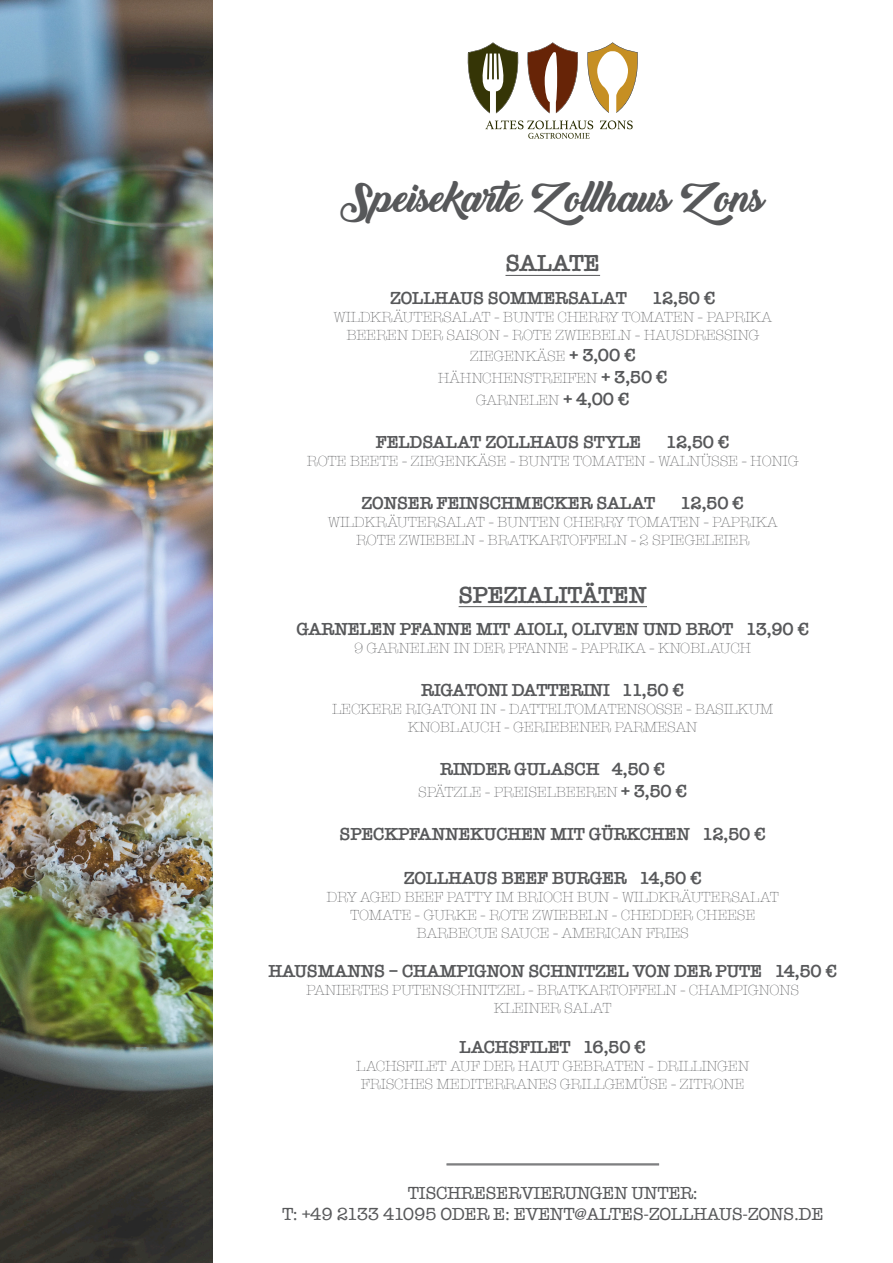
<style>
.page{position:relative;width:893px;height:1263px;background:#fff}
.page>*{position:absolute;margin:0;border:0;box-sizing:border-box;transform-origin:0 0}
.t1{font:39px "Backto Black Bold Demo";color:#57585a}
.t2{font:600 24px "American Typewriter";letter-spacing:-.02em;color:#57585a}
.t3{font:600 18px "American Typewriter";letter-spacing:-.02em;color:#57585a}
.t4{font:18px/21.6px "American Typewriter";letter-spacing:-.02em;color:#57585a;text-align:center}
.t5{font:300 15px/18px "American Typewriter";letter-spacing:-.02em;color:#57585a;text-align:center}
.s1{font-weight:600;font-size:18px}
</style>
<div class="page">
<svg style="left:600px;top:120px;width:33px;height:9px"></svg>
<svg style="left:485px;top:120px;width:108px;height:19px"></svg>
<svg style="left:467px;top:43px;width:171px;height:70px"></svg>
<hr style="left:505px;top:275px;width:95px;height:1px;background:#57585a">
<hr style="left:459px;top:606px;width:188px;height:1px;background:#57585a">
<hr style="left:446px;top:1164px;width:213px;height:1px;background:#57585a">
<hr style="left:446px;top:1165px;width:213px;height:1px;background:#57585a">
<img style="left:0;top:0;width:213px;height:1263px">
<h1 class="t1" style="left:341px;top:176px;width:425px">Speisekarte Zollhaus Zons</h1>
<h2 class="t2" style="left:505px;top:245px;width:96px">SALATE</h2>
<p class="t3" style="left:390px;top:284px;width:239px">ZOLLHAUS SOMMERSALAT</p>
<p class="t3" style="left:652px;top:284px;width:65px">12,50 €</p>
<p class="t5" style="left:334px;top:307px;width:440px">WILDKRÄUTERSALAT - BUNTE CHERRY TOMATEN - PAPRIKA<br>BEEREN DER SAISON - ROTE ZWIEBELN - HAUSDRESSING</p>
<p class="t5" style="left:438px;top:345px;width:231px;line-height:21.6px">ZIEGENKÄSE <span class="s1">+ 3,00 €<br></span>HÄHNCHENSTREIFEN <span class="s1">+ 3,50 €<br></span>GARNELEN <span class="s1">+ 4,00 €</span></p>
<p class="t3" style="left:376px;top:428px;width:267px">FELDSALAT ZOLLHAUS STYLE</p>
<p class="t3" style="left:666px;top:428px;width:65px">12,50 €</p>
<p class="t5" style="left:307px;top:451px;width:493px">ROTE BEETE - ZIEGENKÄSE - BUNTE TOMATEN - WALNÜSSE - HONIG</p>
<p class="t3" style="left:362px;top:489px;width:296px">ZONSER FEINSCHMECKER SALAT</p>
<p class="t3" style="left:680px;top:489px;width:65px">12,50 €</p>
<p class="t5" style="left:328px;top:513px;width:451px">WILDKRÄUTERSALAT - BUNTEN CHERRY TOMATEN - PAPRIKA<br>ROTE ZWIEBELN - BRATKARTOFFELN - 2 SPIEGELEIER</p>
<h2 class="t2" style="left:459px;top:576px;width:190px">SPEZIALITÄTEN</h2>
<p class="t3" style="left:296px;top:615px;width:514px">GARNELEN PFANNE MIT AIOLI, OLIVEN UND BROT 13,90 €</p>
<p class="t5" style="left:354px;top:639px;width:399px">9 GARNELEN IN DER PFANNE - PAPRIKA - KNOBLAUCH</p>
<p class="t3" style="left:421px;top:676px;width:265px">RIGATONI DATTERINI 11,50 €</p>
<p class="t5" style="left:332px;top:700px;width:443px">LECKERE RIGATONI IN - DATTELTOMATENSOSSE - BASILKUM<br>KNOBLAUCH - GERIEBENER PARMESAN</p>
<p class="t3" style="left:440px;top:756px;width:227px">RINDER GULASCH 4,50 €</p>
<p class="t5" style="left:418px;top:783px;width:271px">SPÄTZLE - PREISELBEEREN <span class="s1">+ 3,50 €</span></p>
<p class="t3" style="left:340px;top:820px;width:428px">SPECKPFANNEKUCHEN MIT GÜRKCHEN 12,50 €</p>
<p class="t3" style="left:404px;top:864px;width:300px">ZOLLHAUS BEEF BURGER 14,50 €</p>
<p class="t5" style="left:326px;top:887px;width:454px">DRY AGED BEEF PATTY IM BRIOCH BUN - WILDKRÄUTERSALAT<br>TOMATE - GURKE - ROTE ZWIEBELN - CHEDDER CHEESE<br>BARBECUE SAUCE - AMERICAN FRIES</p>
<p class="t3" style="left:268px;top:957px;width:570px">HAUSMANNS – CHAMPIGNON SCHNITZEL VON DER PUTE 14,50 €</p>
<p class="t5" style="left:306px;top:981px;width:494px">PANIERTES PUTENSCHNITZEL - BRATKARTOFFELN - CHAMPIGNONS<br>KLEINER SALAT</p>
<p class="t3" style="left:459px;top:1033px;width:188px">LACHSFILET 16,50 €</p>
<p class="t5" style="left:356px;top:1056px;width:395px">LACHSFILET AUF DER HAUT GEBRATEN - DRILLINGEN<br>FRISCHES MEDITERRANES GRILLGEMÜSE - ZITRONE</p>
<p class="t4" style="left:282px;top:1181px;width:543px">TISCHRESERVIERUNGEN UNTER:<br>T: +49 2133 41095 ODER E: EVENT@ALTES-ZOLLHAUS-ZONS.DE</p>
</div>
